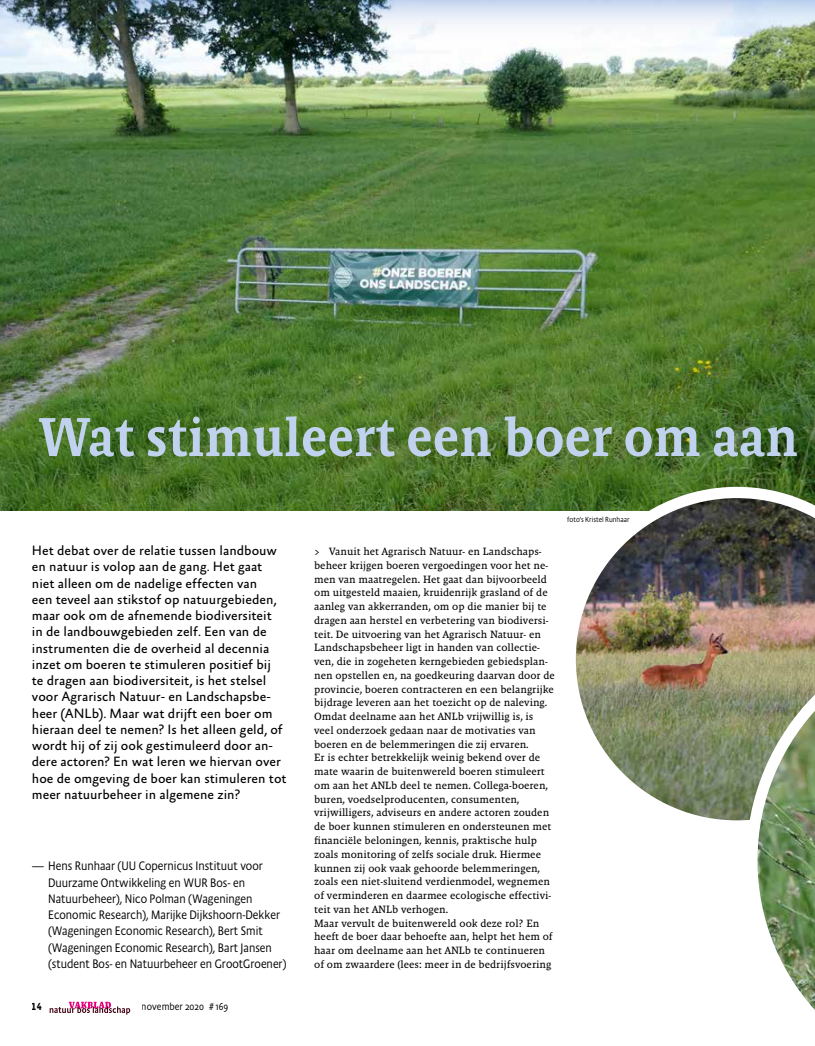
<style>
.page{position:relative;width:815px;height:1046px;background:#fff}
.page>*{position:absolute;margin:0;border:0;box-sizing:border-box;transform-origin:0 0}
.t1{font:500 55.62px "Absara TF Head";color:#c0d2ee}
.t2{font:13.75px/16.2px "Absara Sans";color:#000}
.t3{font:300 12.5px/16.2px "Absara Sans TF Head";color:#000}
.t4{font:10.75px/13.8px "Malaga Reg";color:#000}
.t5{font:300 10.38px "Absara Sans Head";color:#000}
.t6{font:500 10.38px "Absara Sans TF Head";color:#000}
.t7{font:300 7.5px "Absara Sans LF Head";color:#000}
</style>
<div class="page">
<img style="left:0;top:53px;width:815px;height:457px">
<img style="left:0;top:0;width:815px;height:53px">
<img style="left:565px;top:486px;width:250px;height:335px">
<img style="left:746px;top:625px;width:69px;height:385px">
<svg style="left:50px;top:1001px;width:80px;height:13px"></svg>
<h1 class="t1" style="left:38px;top:403px;width:762px">Wat stimuleert een boer om aan</h1>
<p class="t2" style="left:32px;top:543px;width:256px">Het debat over de relatie tussen landbouw en natuur is volop aan de gang. Het gaat niet alleen om de nadelige effecten van<br>een teveel aan stikstof op natuurgebieden, maar ook om de afnemende biodiversiteit<br>in de landbouwgebieden zelf. Een van de instrumenten die de overheid al decennia inzet om boeren te stimuleren positief bij<br>te dragen aan biodiversiteit, is het stelsel voor Agrarisch Natuur- en Landschapsbe&shy;heer (ANLb). Maar wat drijft een boer om hieraan deel te nemen? Is het alleen geld, of wordt hij of zij ook gestimuleerd door an&shy;dere actoren? En wat leren we hiervan over hoe de omgeving de boer kan stimuleren tot meer natuurbeheer in algemene zin?</p>
<p class="t3" style="left:48px;top:857px;width:240px;text-indent:-16px">— Hens Runhaar (UU Copernicus Instituut voor Duurzame Ontwikkeling en WUR Bos- en Natuurbeheer), Nico Polman (Wageningen Economic Research), Marijke Dijkshoorn-Dekker (Wageningen Economic Research), Bert Smit (Wageningen Economic Research), Bart Jansen (student Bos- en Natuurbeheer en GrootGroener)</p>
<p class="t6" style="left:32px;top:999px;width:11px">14</p>
<p class="t5" style="left:142px;top:999px;width:88px">november 2020 # 169</p>
<p class="t4" style="left:314px;top:544px;width:242px">&gt; Vanuit het Agrarisch Natuur- en Landschaps&shy;beheer krijgen boeren vergoedingen voor het ne&shy;men van maatregelen. Het gaat dan bijvoorbeeld om uitgesteld maaien, kruidenrijk grasland of de aanleg van akkerranden, om op die manier bij te dragen aan herstel en verbetering van biodiversi&shy;teit. De uitvoering van het Agrarisch Natuur- en Landschapsbeheer ligt in handen van collectie&shy;ven, die in zogeheten kerngebieden gebiedsplan&shy;nen opstellen en, na goedkeuring daarvan door de provincie, boeren contracteren en een belangrijke bijdrage leveren aan het toezicht op de naleving.<br>Omdat deelname aan het ANLb vrijwillig is, is veel onderzoek gedaan naar de motivaties van boeren en de belemmeringen die zij ervaren.<br>Er is echter betrekkelijk weinig bekend over de mate waarin de buitenwereld boeren stimuleert om aan het ANLb deel te nemen. Collega-boeren, buren, voedselproducenten, consumenten, vrijwilligers, adviseurs en andere actoren zouden de boer kunnen stimuleren en ondersteunen met financiële beloningen, kennis, praktische hulp zoals monitoring of zelfs sociale druk. Hiermee kunnen zij ook vaak gehoorde belemmeringen, zoals een niet-sluitend verdienmodel, wegnemen of verminderen en daarmee ecologische effectivi&shy;teit van het ANLb verhogen.<br>Maar vervult de buitenwereld ook deze rol? En heeft de boer daar behoefte aan, helpt het hem of haar om deelname aan het ANLb te continueren of om zwaardere (lees: meer in de bedrijfsvoering</p>
<p class="t7" style="left:567px;top:515px;width:64px">foto’s Kristel Runhaar</p>
</div>
